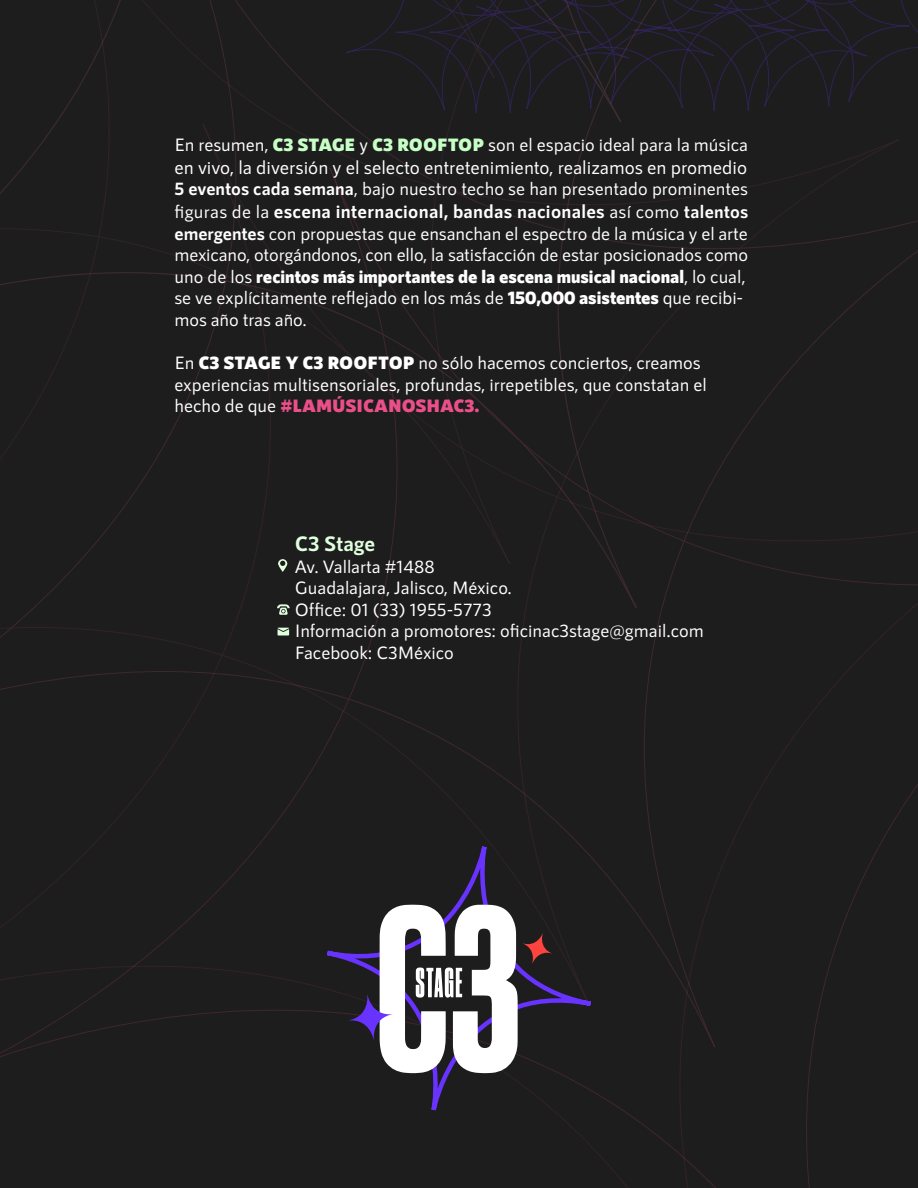
<style>
.page{position:relative;width:918px;height:1188px;background:#1d1d1d}
.page>*{position:absolute;margin:0;border:0;box-sizing:border-box;transform-origin:0 0}
.t1{font:700 21px "RNS Sanz";color:#dfffde}
.t2{font:500 18.75px "RNS Sanz";color:#fff}
.t3{font:700 18.75px "RNS Sanz";letter-spacing:.015em;color:#fff}
.t4{font:500 18px/21.6px "RNS Sanz";color:#fff}
.s1{font-weight:900;color:#c6ffc5}
.s2{font-weight:700}
.s3{font-weight:500;font-size:18px}
.s4{font-size:18px}
.s5{font-weight:900}
.s6{font-weight:900;color:#ea4f89}
</style>
<div class="page">
<p class="t4" style="left:175px;top:134px;width:575px">En resumen, <span class="s1">C3 STAGE</span> y <span class="s1">C3 ROOFTOP</span> son el espacio ideal para la música</p>
<p class="t2" style="left:175px;top:156px;width:574px">en vivo, la diversión y el selecto entretenimiento, realizamos en promedio</p>
<p class="t4" style="left:175px;top:178px;width:575px"><span class="s2">5 eventos cada semana</span>, bajo nuestro techo se han presentado prominentes</p>
<p class="t3" style="left:175px;top:201px;width:575px"><span class="s3">figuras de la</span> escena internacional, bandas nacionales <span class="s3">así como</span> <span class="s4">talentos</span></p>
<p class="t4" style="left:175px;top:222px;width:575px"><span class="s2">emergentes</span> con propuestas que ensanchan el espectro de la música y el arte mexicano, otorgándonos, con ello, la satisfacción de estar posicionados como uno de los <span class="s5">recintos más importantes de la escena musical nacional</span>, lo cual, se ve explícitamente reflejado en los más de <span class="s5">150,000 asistentes</span> que recibi&shy;mos año tras año.</p>
<p class="t4" style="left:175px;top:352px;width:534px">En <span class="s5">C3 STAGE Y C3 ROOFTOP</span> no sólo hacemos conciertos, creamos experiencias multisensoriales, profundas, irrepetibles, que constatan el hecho de que <span class="s6">#LAMÚSICANOSHAC3.</span></p>
<p class="t1" style="left:295px;top:532px;width:82px">C3 Stage</p>
<p class="t4" style="left:295px;top:555px;width:410px">Av. Vallarta #1488<br>Guadalajara, Jalisco, México.<br>Office: 01 (33) 1955-5773<br>Información a promotores: oficinac3stage@gmail.com<br>Facebook: C3México</p>
</div>
